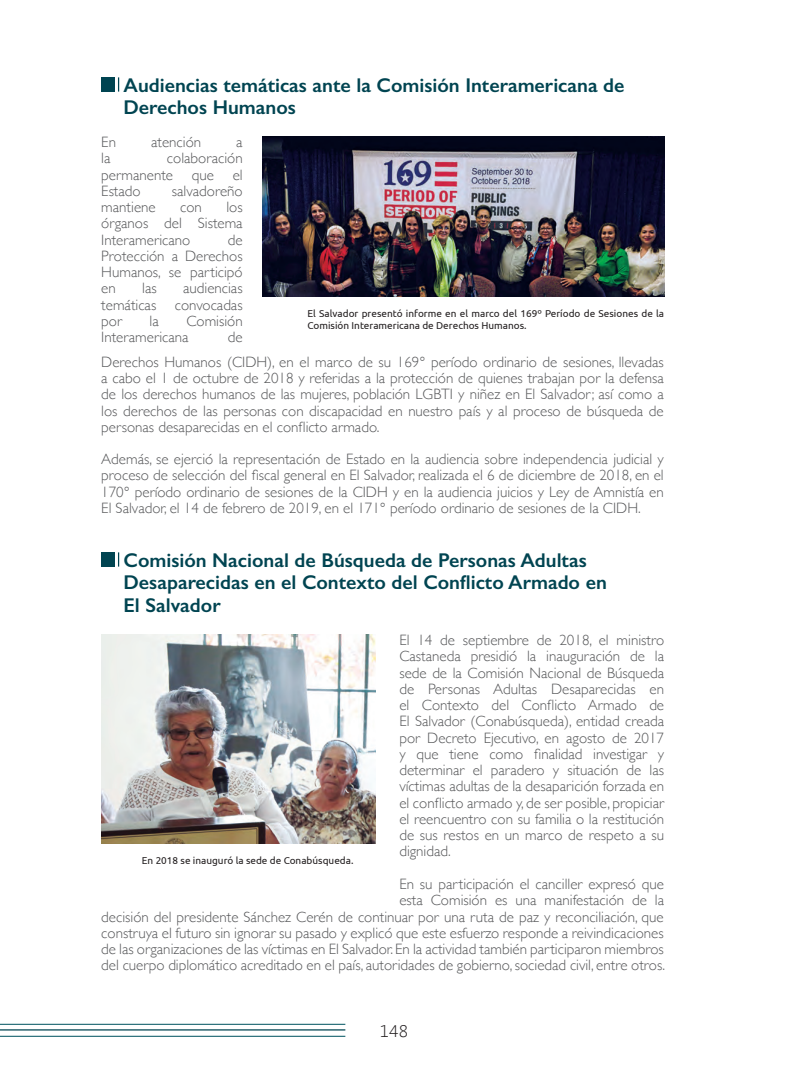
<style>
.page{position:relative;width:788px;height:1080px;background:#fff}
.page>*{position:absolute;margin:0;border:0;box-sizing:border-box;transform-origin:0 0}
.t1{font:600 20px/22.5px "Gill Sans";color:#004451}
.t2{font:300 17.5px "Segan";color:#231f20}
.t3{font:300 15px/16.2px "Gill Sans";color:#57585a;text-align:justify}
.t4{font:10px/11.2px "Ubuntu";color:#231f20}
</style>
<div class="page">
<hr style="left:0;top:1024px;width:345px;height:1px;background:#30747e">
<hr style="left:0;top:1036px;width:345px;height:1px;background:#30747e">
<hr style="left:0;top:1029px;width:345px;height:2px;background:#004451">
<div style="left:101px;top:77px;width:14px;height:15px;background:#004451"></div>
<div style="left:101px;top:552px;width:14px;height:15px;background:#004451"></div>
<svg style="left:118px;top:77px;width:1px;height:15px"></svg>
<svg style="left:118px;top:552px;width:1px;height:15px"></svg>
<img style="left:262px;top:137px;width:402px;height:160px">
<img style="left:101px;top:635px;width:275px;height:209px">
<p class="t1" style="left:123px;top:74px;width:502px">Audiencias temáticas ante la Comisión Interamericana de<br>Derechos Humanos</p>
<p class="t3" style="left:101px;top:133px;width:16px">En</p>
<p class="t3" style="left:151px;top:133px;width:52px">atención</p>
<p class="t3" style="left:236px;top:133px;width:8px">a</p>
<p class="t3" style="left:101px;top:150px;width:11px">la</p>
<p class="t3" style="left:101px;top:150px;width:143px;text-indent:66px">colaboración permanente que el Estado</p>
<p class="t3" style="left:172px;top:182px;width:72px">salvadoreño</p>
<p class="t3" style="left:101px;top:198px;width:143px;text-indent:125px">los órganos del Sistema Interamericano</p>
<p class="t3" style="left:101px;top:198px;width:56px">mantiene</p>
<p class="t3" style="left:180px;top:198px;width:23px">con</p>
<p class="t3" style="left:101px;top:231px;width:143px;text-indent:126px">de Protección a Derechos Humanos, se participó en</p>
<p class="t3" style="left:101px;top:280px;width:143px;text-indent:82px">audiencias temáticas convocadas por</p>
<p class="t3" style="left:142px;top:280px;width:16px">las</p>
<p class="t4" style="left:307px;top:308px;width:358px">El Salvador presentó informe en el marco del 169º Período de Sesiones de la<br>Comisión Interamericana de Derechos Humanos.</p>
<p class="t3" style="left:101px;top:353px;width:564px">Derechos Humanos (CIDH), en el marco de su 169° período ordinario de sesiones, llevadas a cabo el 1 de octubre de 2018 y referidas a la protección de quienes trabajan por la defensa de los derechos humanos de las mujeres, población LGBTI y niñez en El Salvador; así como a los derechos de las personas con discapacidad en nuestro país y al proceso de búsqueda de personas desaparecidas en el conflicto armado.</p>
<p class="t3" style="left:101px;top:451px;width:564px">Además, se ejerció la representación de Estado en la audiencia sobre independencia judicial y proceso de selección del fiscal general en El Salvador, realizada el 6 de diciembre de 2018, en el 170° período ordinario de sesiones de la CIDH y en la audiencia juicios y Ley de Amnistía en</p>
<p class="t3" style="left:101px;top:499px;width:541px">El Salvador, el 14 de febrero de 2019, en el 171° período ordinario de sesiones de la CIDH.</p>
<p class="t3" style="left:101px;top:312px;width:143px;text-indent:85px">Comisión<br>Interamericana</p>
<p class="t3" style="left:150px;top:312px;width:11px">la</p>
<p class="t3" style="left:228px;top:328px;width:16px">de</p>
<p class="t1" style="left:123px;top:549px;width:485px">Comisión Nacional de Búsqueda de Personas Adultas<br>Desaparecidas en el Contexto del Conflicto Armado en</p>
<p class="t1" style="left:123px;top:594px;width:99px">El Salvador</p>
<p class="t4" style="left:142px;top:855px;width:213px">En 2018 se inauguró la sede de Conabúsqueda.</p>
<p class="t3" style="left:399px;top:632px;width:266px">El 14 de septiembre de 2018, el ministro Castaneda presidió la inauguración de la sede de la Comisión Nacional de Búsqueda de Personas Adultas Desaparecidas en el Contexto del Conflicto Armado de</p>
<p class="t3" style="left:399px;top:713px;width:266px">El Salvador (Conabúsqueda), entidad creada por Decreto Ejecutivo, en agosto de 2017 y que tiene como finalidad investigar y determinar el paradero y situación de las víctimas adultas de la desaparición forzada en el conflicto armado y, de ser posible, propiciar el reencuentro con su familia o la restitución de sus restos en un marco de respeto a su dignidad.</p>
<p class="t3" style="left:399px;top:875px;width:266px">En su participación el canciller expresó que esta Comisión es una manifestación de la</p>
<p class="t3" style="left:101px;top:908px;width:565px">decisión del presidente Sánchez Cerén de continuar por una ruta de paz y reconciliación, que construya el futuro sin ignorar su pasado y explicó que este esfuerzo responde a reivindicaciones de las organizaciones de las víctimas en El Salvador. En la actividad también participaron miembros del cuerpo diplomático acreditado en el país, autoridades de gobierno, sociedad civil, entre otros.</p>
<p class="t2" style="left:380px;top:1023px;width:30px">148</p>
</div>
